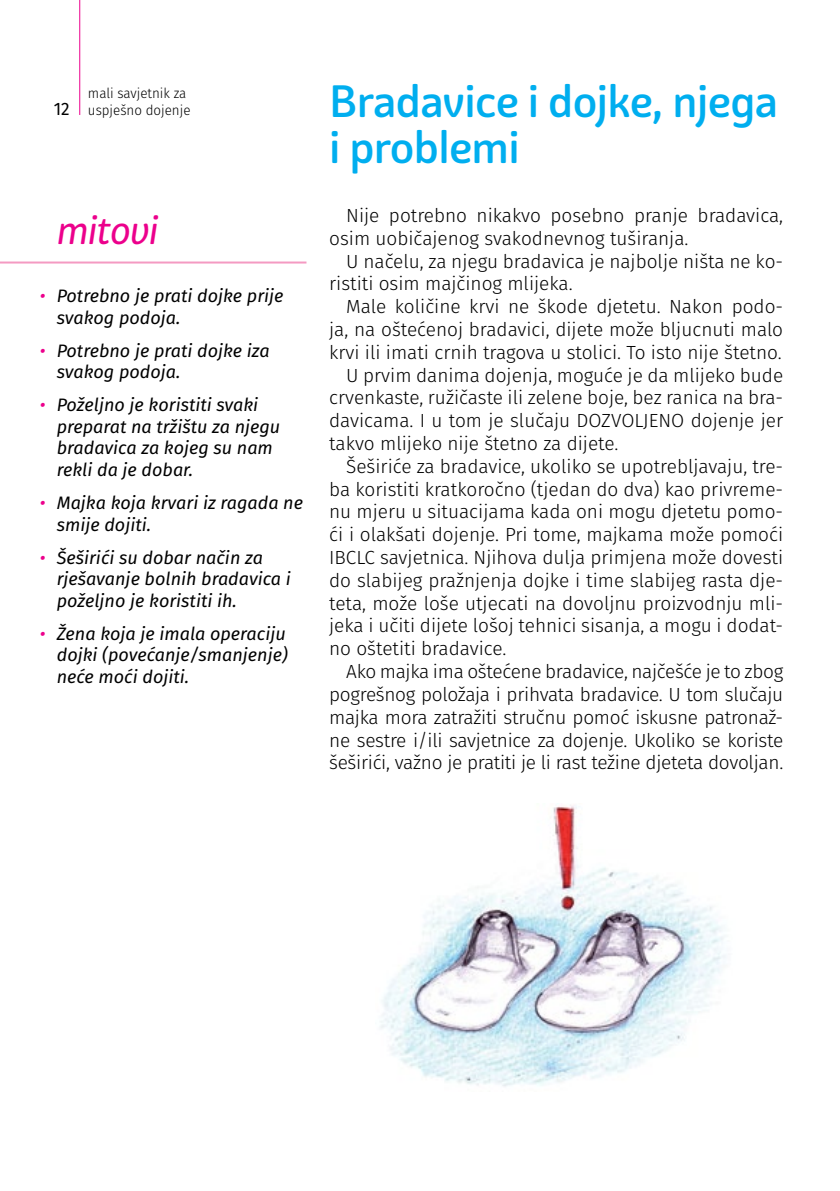
<style>
.page{position:relative;width:840px;height:1191px;background:#fff}
.page>*{position:absolute;margin:0;border:0;box-sizing:border-box;transform-origin:0 0}
.t1{font:500 44px/46px "Graviola Soft";letter-spacing:-.015em;color:#00aeef}
.t2{font:italic 40px "Graviola Soft";letter-spacing:-.03em;color:#ec008c;scale:.95 1}
.t3{font:300 19px/22.8px "Fira Sans";color:#000}
.t4{font:italic 18px/21.6px "Fira Sans";color:#000}
.t5{font:300 14px/16.8px "Fira Sans";color:#000;text-align:right;scale:.95 1}
.s1{font-weight:400;font-size:18px}
.s2{color:#ec008c}
</style>
<div class="page">
<hr style="left:79px;top:0;width:1px;height:115px;background:#ec008c">
<hr style="left:0;top:261px;width:306px;height:2px;background:#f49ac2">
<img style="left:380px;top:805px;width:346px;height:282px">
<p class="t5" style="left:54px;top:85px;width:145px">mali savjetnik za<br><span class="s1">12</span> uspješno dojenje</p>
<h2 class="t2" style="left:57px;top:206px;width:108px">mitovi</h2>
<p class="t4" style="left:57px;top:284px;width:228px;text-indent:-17px"><span class="s2">•</span> Potrebno je prati dojke prije svakog podoja.</p>
<p class="t4" style="left:57px;top:339px;width:214px;text-indent:-17px"><span class="s2">•</span> Potrebno je prati dojke iza svakog podoja.</p>
<p class="t4" style="left:57px;top:394px;width:225px;text-indent:-17px"><span class="s2">•</span> Poželjno je koristiti svaki preparat na tržištu za njegu bradavica za kojeg su nam rekli da je dobar.</p>
<p class="t4" style="left:57px;top:491px;width:248px;text-indent:-17px"><span class="s2">•</span> Majka koja krvari iz ragada ne smije dojiti.</p>
<p class="t4" style="left:57px;top:546px;width:235px;text-indent:-17px"><span class="s2">•</span> Šeširići su dobar način za rješavanje bolnih bradavica i poželjno je koristiti ih.</p>
<p class="t4" style="left:57px;top:622px;width:232px;text-align:justify;text-indent:-17px"><span class="s2">•</span> Žena koja je imala operaciju dojki (povećanje/smanjenje) neće moći dojiti.</p>
<h1 class="t1" style="left:329px;top:79px;width:450px">Bradavice i dojke, njega i problemi</h1>
<p class="t3" style="left:329px;top:204px;width:455px;text-indent:17px">Nije potrebno nikakvo posebno pranje bradavica, osim uobičajenog svakodnevnog tuširanja.</p>
<p class="t3" style="left:329px;top:249px;width:455px;text-indent:17px">U načelu, za njegu bradavica je najbolje ništa ne ko&shy;ristiti osim majčinog mlijeka.</p>
<p class="t3" style="left:346px;top:295px;width:438px">Male količine krvi ne škode djetetu. Nakon podo-</p>
<p class="t3" style="left:329px;top:318px;width:455px">ja, na oštećenoj bradavici, dijete može bljucnuti malo</p>
<p class="t3" style="left:329px;top:341px;width:454px">krvi ili imati crnih tragova u stolici. To isto nije štetno.</p>
<p class="t3" style="left:346px;top:363px;width:438px">U prvim danima dojenja, moguće je da mlijeko bude</p>
<p class="t3" style="left:329px;top:386px;width:455px">crvenkaste, ružičaste ili zelene boje, bez ranica na bra-</p>
<p class="t3" style="left:329px;top:409px;width:455px">davicama. I u tom je slučaju DOZVOLJENO dojenje jer</p>
<p class="t3" style="left:329px;top:432px;width:290px">takvo mlijeko nije štetno za dijete.</p>
<p class="t3" style="left:346px;top:455px;width:438px">Šeširiće za bradavice, ukoliko se upotrebljavaju, tre-</p>
<p class="t3" style="left:329px;top:477px;width:455px">ba koristiti kratkoročno (tjedan do dva) kao privreme-</p>
<p class="t3" style="left:329px;top:500px;width:455px">nu mjeru u situacijama kada oni mogu djetetu pomo-</p>
<p class="t3" style="left:329px;top:523px;width:455px">ći i olakšati dojenje. Pri tome, majkama može pomoći</p>
<p class="t3" style="left:329px;top:546px;width:455px">IBCLC savjetnica. Njihova dulja primjena može dovesti</p>
<p class="t3" style="left:329px;top:569px;width:455px">do slabijeg pražnjenja dojke i time slabijeg rasta dje-</p>
<p class="t3" style="left:329px;top:591px;width:455px">teta, može loše utjecati na dovoljnu proizvodnju mli-</p>
<p class="t3" style="left:329px;top:614px;width:455px">jeka i učiti dijete lošoj tehnici sisanja, a mogu i dodat-</p>
<p class="t3" style="left:329px;top:637px;width:179px">no oštetiti bradavice.</p>
<p class="t3" style="left:346px;top:660px;width:438px">Ako majka ima oštećene bradavice, najčešće je to zbog</p>
<p class="t3" style="left:329px;top:683px;width:455px">pogrešnog položaja i prihvata bradavice. U tom slučaju</p>
<p class="t3" style="left:329px;top:705px;width:455px">majka mora zatražiti stručnu pomoć iskusne patronaž-</p>
<p class="t3" style="left:329px;top:728px;width:455px">ne sestre i/ili savjetnice za dojenje. Ukoliko se koriste</p>
<p class="t3" style="left:329px;top:751px;width:455px">šeširići, važno je pratiti je li rast težine djeteta dovoljan.</p>
</div>
